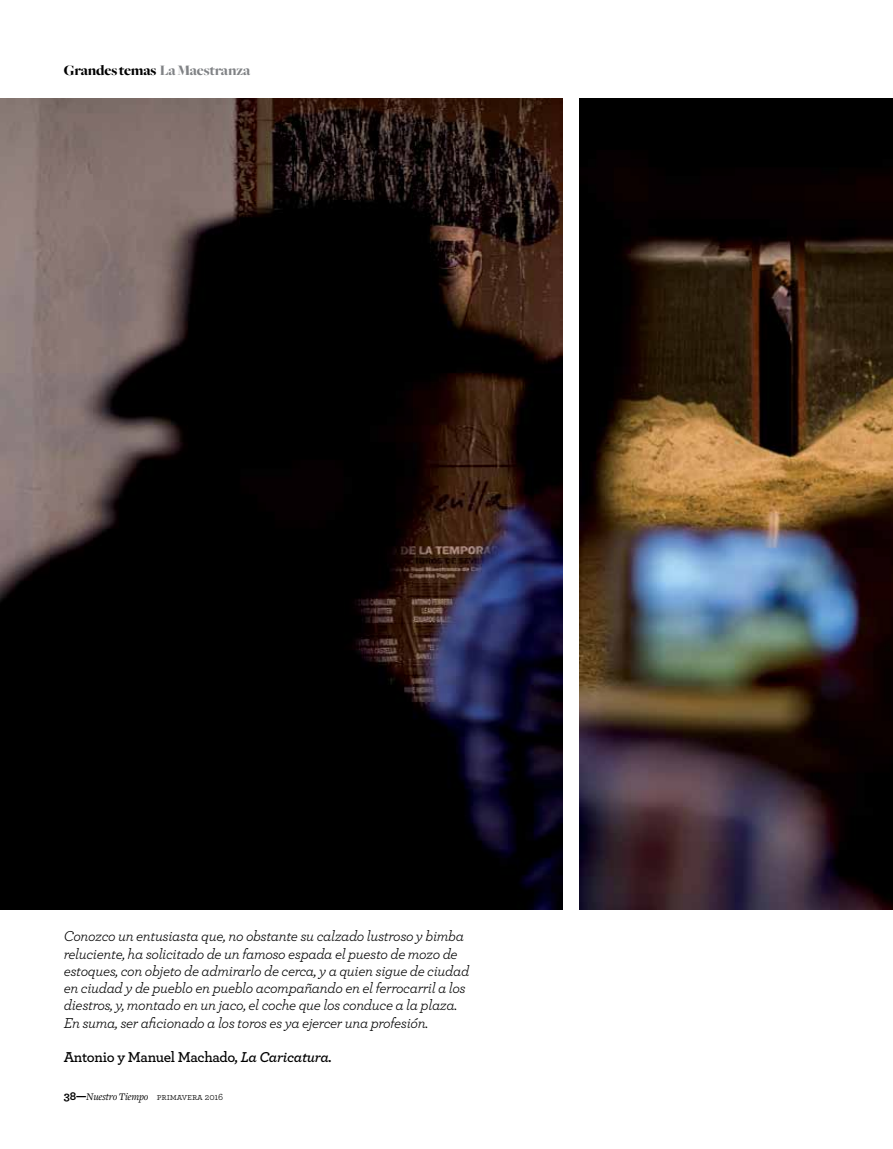
<style>
.page{position:relative;width:893px;height:1149px;background:#fff}
.page>*{position:absolute;margin:0;border:0;box-sizing:border-box;transform-origin:0 0}
.t1{font:italic 15px/17.2px "Archer";letter-spacing:-.025em;color:#000}
.t2{font:600 15px "Archer";letter-spacing:-.025em;color:#000}
.t3{font:900 15px "Freight Big";letter-spacing:-.01em;color:#000}
.t4{font:italic 10.5px "Freight Text";letter-spacing:-.01em;color:#000}
.s1{color:#808285}
.s2{font-style:italic}
.s3{font-family:"Archer";font-weight:700;font-style:normal;font-size:12px}
.s4{font-family:"Archer Book SC";font-style:normal;font-size:9.75px}
.s5{font-family:"Archer";font-style:normal;font-size:9.75px}
</style>
<div class="page">
<img style="left:0;top:98px;width:563px;height:811px">
<img style="left:580px;top:98px;width:313px;height:811px">
<p class="t3" style="left:64px;top:62px;width:188px">Grandes temas <span class="s1">La Maestranza</span></p>
<p class="t1" style="left:64px;top:927px;width:407px">Conozco un entusiasta que, no obstante su calzado lustroso y bimba reluciente, ha solicitado de un famoso espada el puesto de mozo de estoques, con objeto de admirarlo de cerca, y a quien sigue de ciudad en ciudad y de pueblo en pueblo acompañando en el ferrocarril a los diestros, y, montado en un jaco, el coche que los conduce a la plaza.<br>En suma, ser aficionado a los toros es ya ejercer una profesión.</p>
<p class="t2" style="left:64px;top:1047px;width:270px">Antonio y Manuel Machado, <span class="s2">La Caricatura.</span></p>
<p class="t4" style="left:64px;top:1090px;width:161px"><span class="s3">38—</span>Nuestro Tiempo <span class="s4">primavera</span> <span class="s5">2016</span></p>
</div>
